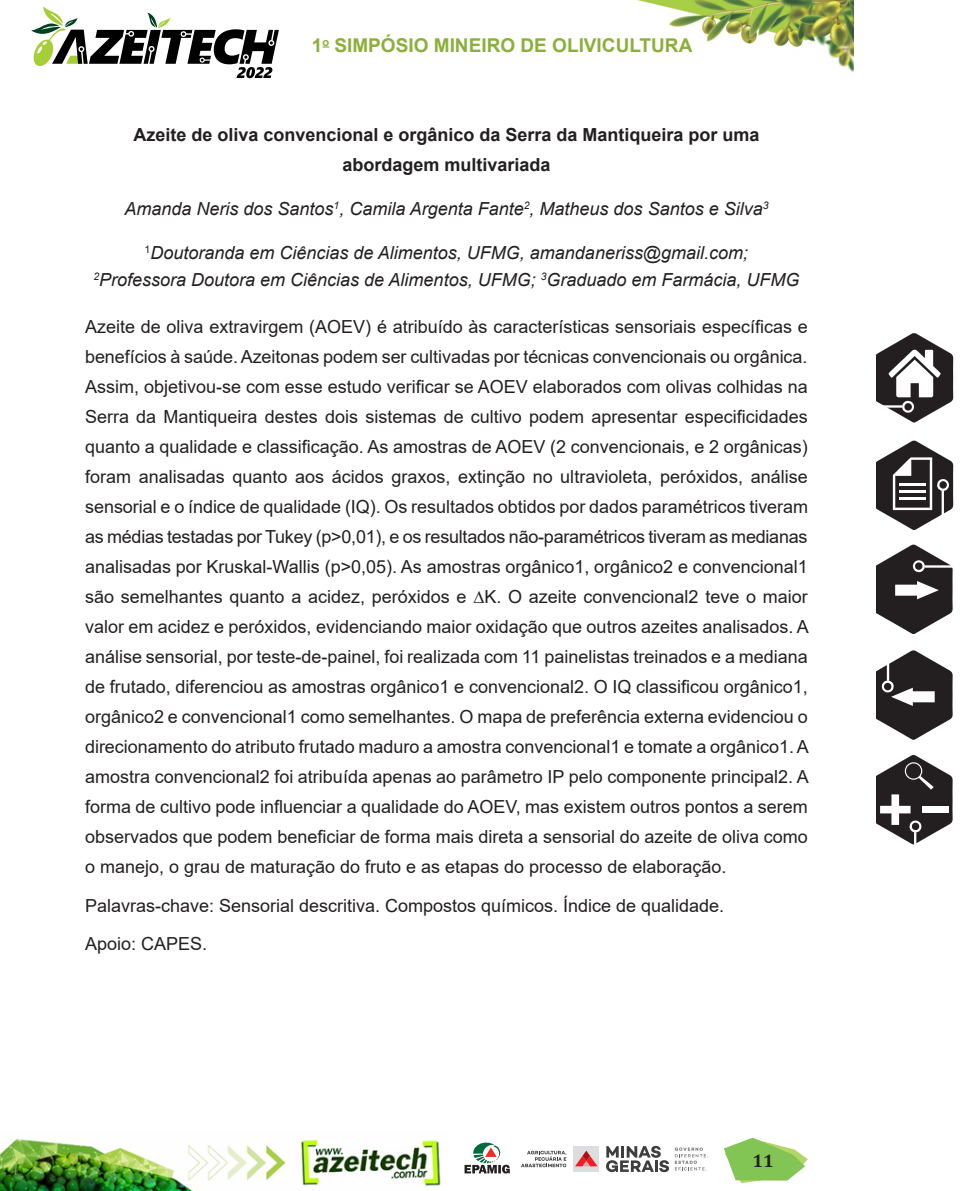
<style>
.page{position:relative;width:978px;height:1191px;background:#fff}
.page>*{position:absolute;margin:0;border:0;box-sizing:border-box;transform-origin:0 0}
.t1{font:700 19.05px "Arial";color:#8caf3b}
.Texto_resumos{font:18px/30px "Arial";color:#231f20;text-align:justify}
.Curriculum{font:italic 18px/27px "Arial";color:#231f20;text-align:center}
.TÍTULO{font:700 18px/30px "Arial";color:#231f20;text-align:center}
.Autores{font:italic 18px "Arial";color:#231f20}
.t2{font:700 18px "Cambria";color:#231f20}
</style>
<div class="page">
<svg style="left:877px;top:333px;width:76px;height:90px"></svg>
<svg style="left:877px;top:440px;width:76px;height:90px"></svg>
<svg style="left:877px;top:755px;width:76px;height:89px"></svg>
<svg style="left:877px;top:544px;width:76px;height:90px"></svg>
<svg style="left:877px;top:650px;width:76px;height:90px"></svg>
<svg style="left:31px;top:6px;width:248px;height:72px"></svg>
<img style="left:637px;top:0;width:217px;height:72px">
<svg style="left:322px;top:46px;width:7px;height:2px"></svg>
<svg style="left:724px;top:1137px;width:84px;height:46px"></svg>
<img style="left:0;top:1138px;width:441px;height:53px">
<div style="left:573px;top:1146px;width:26px;height:25px;background:#dcdddf"></div>
<svg style="left:575px;top:1150px;width:23px;height:16px"></svg>
<svg style="left:606px;top:1145px;width:63px;height:27px"></svg>
<svg style="left:675px;top:1147px;width:33px;height:23px"></svg>
<svg style="left:521px;top:1150px;width:45px;height:17px"></svg>
<svg style="left:465px;top:1142px;width:45px;height:31px"></svg>
<p class="t1" style="left:312px;top:32px;width:382px">1<sup>o</sup> SIMPÓSIO MINEIRO DE OLIVICULTURA</p>
<p class="TÍTULO" style="left:133px;top:120px;width:628px">Azeite de oliva convencional e orgânico da Serra da Mantiqueira por uma abordagem multivariada</p>
<p class="Autores" style="left:124px;top:197px;width:646px">Amanda Neris dos Santos<sup>1</sup>, Camila Argenta Fante<sup>2</sup>, Matheus dos Santos e Silva<sup>3</sup></p>
<p class="Curriculum" style="left:93px;top:239px;width:708px"><sup>1</sup>Doutoranda em Ciências de Alimentos, UFMG, amandaneriss@gmail.com;<br><sup>2</sup>Professora Doutora em Ciências de Alimentos, UFMG; <sup>3</sup>Graduado em Farmácia, UFMG</p>
<p class="Texto_resumos" style="left:85px;top:311px;width:725px">Azeite de oliva extravirgem (AOEV) é atribuído às características sensoriais específicas e benefícios à saúde. Azeitonas podem ser cultivadas por técnicas convencionais ou orgânica.<br>Assim, objetivou-se com esse estudo verificar se AOEV elaborados com olivas colhidas na Serra da Mantiqueira destes dois sistemas de cultivo podem apresentar especificidades quanto a qualidade e classificação. As amostras de AOEV (2 convencionais, e 2 orgânicas) foram analisadas quanto aos ácidos graxos, extinção no ultravioleta, peróxidos, análise sensorial e o índice de qualidade (IQ). Os resultados obtidos por dados paramétricos tiveram as médias testadas por Tukey (p&gt;0,01), e os resultados não-paramétricos tiveram as medianas analisadas por Kruskal-Wallis (p&gt;0,05). As amostras orgânico1, orgânico2 e convencional1 são semelhantes quanto a acidez, peróxidos e ∆K. O azeite convencional2 teve o maior valor em acidez e peróxidos, evidenciando maior oxidação que outros azeites analisados. A análise sensorial, por teste-de-painel, foi realizada com 11 painelistas treinados e a mediana de frutado, diferenciou as amostras orgânico1 e convencional2. O IQ classificou orgânico1, orgânico2 e convencional1 como semelhantes. O mapa de preferência externa evidenciou o direcionamento do atributo frutado maduro a amostra convencional1 e tomate a orgânico1. A amostra convencional2 foi atribuída apenas ao parâmetro IP pelo componente principal2. A forma de cultivo pode influenciar a qualidade do AOEV, mas existem outros pontos a serem observados que podem beneficiar de forma mais direta a sensorial do azeite de oliva como o manejo, o grau de maturação do fruto e as etapas do processo de elaboração.</p>
<p class="Texto_resumos" style="left:85px;top:890px;width:641px">Palavras-chave: Sensorial descritiva. Compostos químicos. Índice de qualidade.</p>
<p class="Texto_resumos" style="left:85px;top:928px;width:124px">Apoio: CAPES.</p>
<p class="t2" style="left:753px;top:1148px;width:23px">11</p>
</div>
